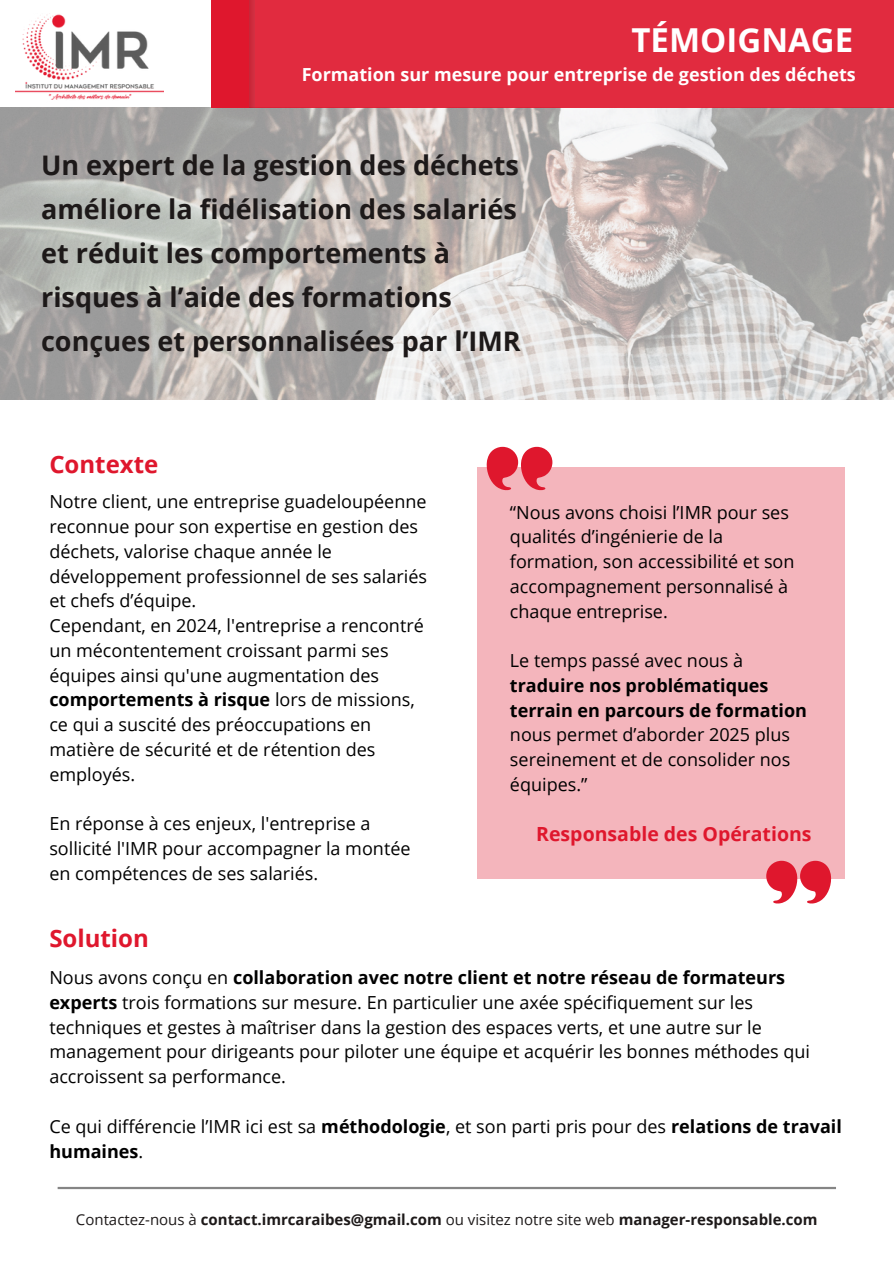
<style>
.page{position:relative;width:894px;height:1264px;background:#fff}
.page>*{position:absolute;margin:0;border:0;box-sizing:border-box;transform-origin:0 0}
.t1{font:700 33px "Open Sans";color:#fff}
.t2{font:700 27px/43.8px "Open Sans";color:#1d1919}
.t3{font:700 24px "Open Sans";color:#df172d}
.t4{font:700 19.5px "Open Sans";color:#df172d}
.t5{font:18px/24.8px "Open Sans";color:#000}
.t6{font:700 18px "Open Sans";color:#fff}
.t7{font:700 15px "Open Sans";color:#1d1919}
.s1{font-weight:700}
.s2{font-weight:400}
</style>
<div class="page">
<img style="left:16px;top:14px;width:147px;height:86px">
<img style="left:0;top:107px;width:893px;height:293px">
<div style="left:249px;top:0;width:644px;height:107px;background:#e12b3f"></div>
<div style="left:211px;top:0;width:38px;height:107px;background:#df172d"></div>
<div style="left:249px;top:0;width:6px;height:107px;background:#cd2b3c"></div>
<hr style="left:58px;top:1186px;width:777px;height:3px;background:#000">
<div style="left:476px;top:467px;width:368px;height:412px;background:#f4b5bc"></div>
<svg style="left:486px;top:447px;width:66px;height:43px"></svg>
<svg style="left:766px;top:860px;width:65px;height:43px"></svg>
<p class="t1" style="left:631px;top:17px;width:223px">TÉMOIGNAGE</p>
<h1 class="t6" style="left:301px;top:62px;width:555px">Formation sur mesure pour entreprise de gestion des déchets</h1>
<h4 class="t2" style="left:41px;top:143px;width:481px">Un expert de la gestion des déchets améliore la fidélisation des salariés et réduit les comportements à risques à l’aide des formations conçues et personnalisées par l’IMR</h4>
<h5 class="t3" style="left:49px;top:447px;width:110px">Contexte</h5>
<h5 class="t5" style="left:49px;top:489px;width:379px">Notre client, une entreprise guadeloupéenne reconnue pour son expertise en gestion des déchets, valorise chaque année le développement professionnel de ses salariés et chefs d’équipe.<br>Cependant, en 2024, l'entreprise a rencontré un mécontentement croissant parmi ses équipes ainsi qu'une augmentation des <span class="s1">comportements à risque</span> lors de missions, ce qui a suscité des préoccupations en matière de sécurité et de rétention des employés.</h5>
<h5 class="t5" style="left:49px;top:810px;width:362px">En réponse à ces enjeux, l'entreprise a sollicité l'IMR pour accompagner la montée en compétences de ses salariés.</h5>
<h5 class="t3" style="left:49px;top:921px;width:101px">Solution</h5>
<h2 class="t5" style="left:510px;top:499px;width:286px">“Nous avons choisi l’IMR pour ses qualités d’ingénierie de la formation, son accessibilité et son accompagnement personnalisé à chaque entreprise.</h2>
<p class="t5" style="left:510px;top:647px;width:298px">Le temps passé avec nous à <span class="s1">traduire nos problématiques terrain en parcours de formation </span>nous permet d’aborder 2025 plus sereinement et de consolider nos équipes.”</p>
<h3 class="t4" style="left:536px;top:819px;width:277px">Responsable des Opérations</h3>
<h4 class="t5" style="left:49px;top:964px;width:762px">Nous avons conçu en <span class="s1">collaboration avec notre client et notre réseau de formateurs experts</span> trois formations sur mesure. En particulier une axée spécifiquement sur les techniques et gestes à maîtriser dans la gestion des espaces verts, et une autre sur le management pour dirigeants pour piloter une équipe et acquérir les bonnes méthodes qui accroissent sa performance.</h4>
<p class="t5" style="left:49px;top:1113px;width:793px">Ce qui différencie l’IMR ici est sa <span class="s1">méthodologie</span>, et son parti pris pour des <span class="s1">relations de travail humaines</span>.</p>
<p class="t7" style="left:76px;top:1209px;width:743px"><span class="s2">Contactez-nous à</span> contact.imrcaraibes@gmail.com <span class="s2">ou visitez notre site web</span> manager-responsable.com</p>
</div>
